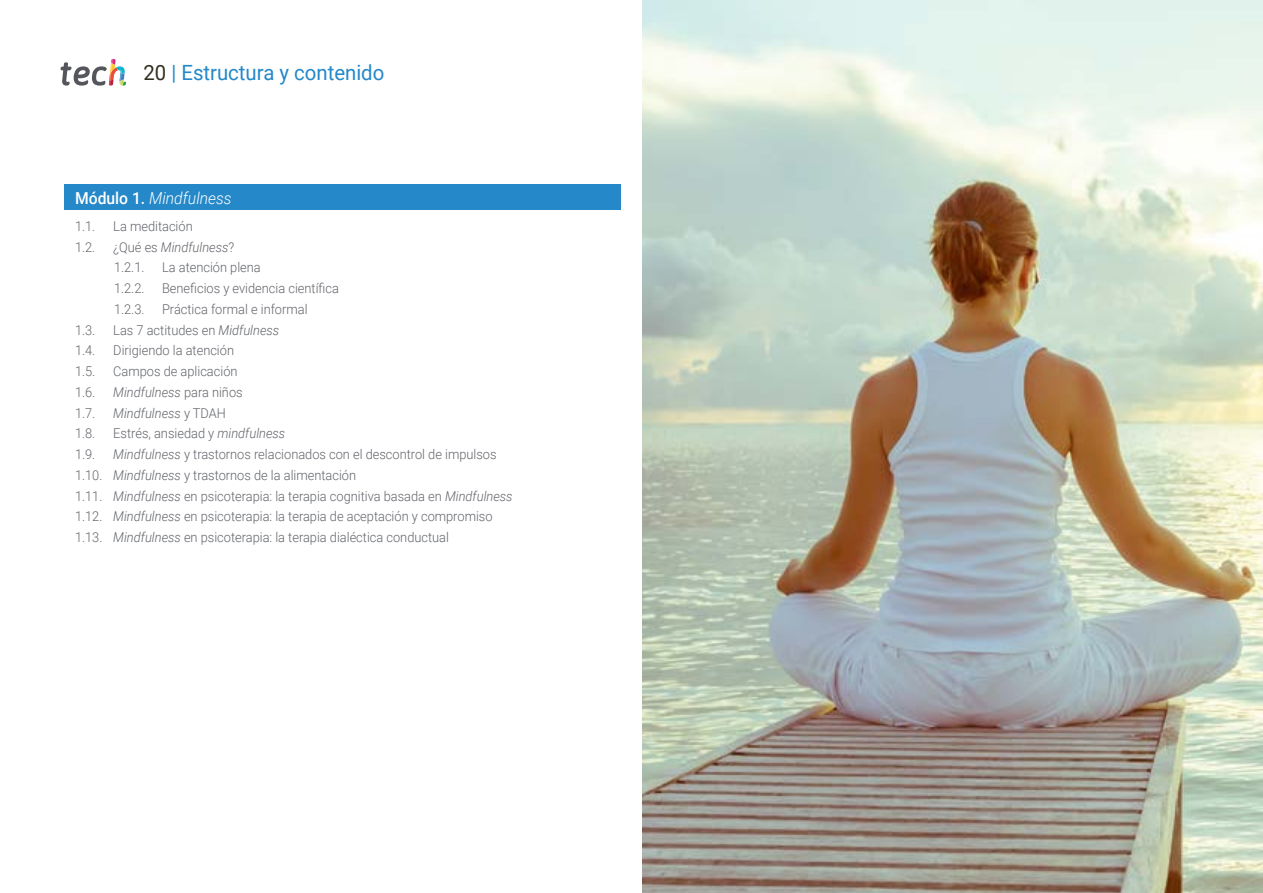
<style>
.page{position:relative;width:1263px;height:893px;background:#fff}
.page>*{position:absolute;margin:0;border:0;box-sizing:border-box;transform-origin:0 0}
.t1{font:21px "Roboto";color:#2488c9}
.t2{font:italic 300 16.5px "Roboto";color:#fff;scale:.95 1}
.t3{font:300 13.5px/20.7px "Roboto";color:#61646a;scale:.95 1}
.t4{font:italic 300 13.5px "Roboto";color:#61646a;scale:.95 1}
.s1{color:#312e20}
.s2{font-weight:500;font-style:normal}
.s3{font-style:italic}
.s4{font-style:normal}
</style>
<div class="page">
<div style="left:64px;top:185px;width:557px;height:25px;background:#2488c9"></div>
<svg style="left:61px;top:59px;width:65px;height:27px"></svg>
<img style="left:642px;top:0;width:621px;height:893px">
<h1 class="t1" style="left:144px;top:57px;width:242px"><span class="s1">20</span> | Estructura y contenido</h1>
<p class="t2" style="left:75px;top:186px;width:166px"><span class="s2">Módulo 1.</span> Mindfulness</p>
<p class="t3" style="left:75px;top:215px;width:23px">1.1.</p>
<p class="t3" style="left:113px;top:215px;width:85px">La meditación</p>
<p class="t3" style="left:75px;top:236px;width:23px">1.2.</p>
<p class="t3" style="left:113px;top:236px;width:129px">¿Qué es <span class="s3">Mindfulness</span>?<br>1.2.1.</p>
<p class="t3" style="left:162px;top:257px;width:105px">La atención plena</p>
<p class="t3" style="left:114px;top:277px;width:34px">1.2.2.</p>
<p class="t3" style="left:162px;top:277px;width:188px">Beneficios y evidencia científica</p>
<p class="t3" style="left:114px;top:298px;width:34px">1.2.3.</p>
<p class="t3" style="left:162px;top:298px;width:155px">Práctica formal e informal</p>
<p class="t3" style="left:75px;top:319px;width:23px">1.3.</p>
<p class="t3" style="left:113px;top:319px;width:176px">Las 7 actitudes en <span class="s3">Midfulness</span></p>
<p class="t3" style="left:75px;top:340px;width:23px">1.4.</p>
<p class="t3" style="left:113px;top:340px;width:129px">Dirigiendo la atención</p>
<p class="t3" style="left:75px;top:360px;width:23px">1.5.</p>
<p class="t3" style="left:113px;top:360px;width:132px">Campos de aplicación</p>
<p class="t3" style="left:75px;top:381px;width:23px">1.6.</p>
<p class="t4" style="left:113px;top:383px;width:138px">Mindfulness <span class="s4">para niños</span></p>
<p class="t3" style="left:75px;top:402px;width:23px">1.7.</p>
<p class="t4" style="left:113px;top:403px;width:120px">Mindfulness <span class="s4">y TDAH</span></p>
<p class="t3" style="left:75px;top:423px;width:23px">1.8.</p>
<p class="t3" style="left:113px;top:423px;width:183px">Estrés, ansiedad y <span class="s3">mindfulness</span></p>
<p class="t3" style="left:75px;top:443px;width:23px">1.9.</p>
<p class="t3" style="left:75px;top:443px;width:462px;text-indent:38px"><span class="s3">Mindfulness</span> y trastornos relacionados con el descontrol de impulsos 1.10. <span class="s3">Mindfulness</span> y trastornos de la alimentación<br>1.11. <span class="s3">Mindfulness</span> en psicoterapia: la terapia cognitiva basada en <span class="s3">Mindfulness </span>1.12. <span class="s3">Mindfulness</span> en psicoterapia: la terapia de aceptación y compromiso 1.13. <span class="s3">Mindfulness</span> en psicoterapia: la terapia dialéctica conductual</p>
</div>
